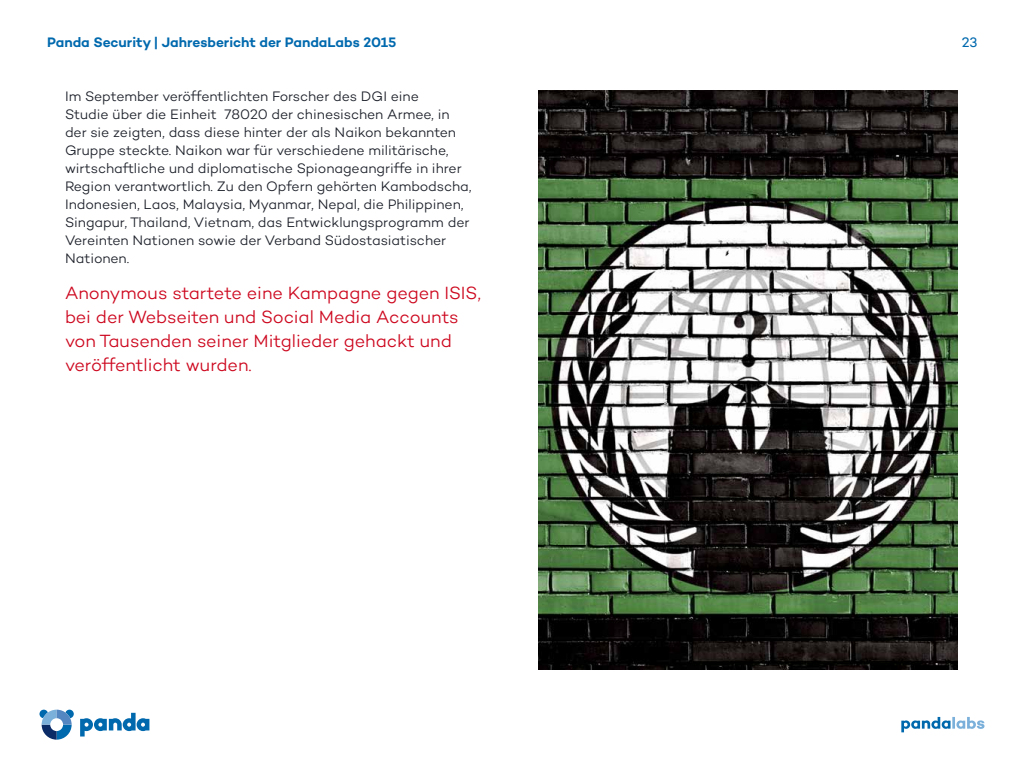
<style>
.page{position:relative;width:1024px;height:768px;background:#fff}
.page>*{position:absolute;margin:0;border:0;box-sizing:border-box;transform-origin:0 0}
.t1{font:300 18px/24px "Campton";letter-spacing:-.005em;color:#cd071e}
.t2{font:300 14px/18px "Campton";letter-spacing:-.005em;color:#1b1f28}
.t3{font:600 14px "Campton";letter-spacing:-.005em;color:#0069ae}
.t4{font:14px "Campton";color:#0069ae}
</style>
<div class="page">
<svg style="left:901px;top:717px;width:83px;height:15px"></svg>
<svg style="left:40px;top:710px;width:34px;height:30px"></svg>
<svg style="left:80px;top:713px;width:69px;height:24px"></svg>
<img style="left:538px;top:90px;width:420px;height:580px">
<p class="t3" style="left:47px;top:33px;width:351px">Panda Security | Jahresbericht der PandaLabs 2015</p>
<p class="t4" style="left:962px;top:33px;width:17px">23</p>
<p class="t2" style="left:65px;top:87px;width:408px">Im September veröffentlichten Forscher des DGI eine<br>Studie über die Einheit 78020 der chinesischen Armee, in der sie zeigten, dass diese hinter der als Naikon bekannten Gruppe steckte. Naikon war für verschiedene militärische, wirtschaftliche und diplomatische Spionageangriffe in ihrer Region verantwortlich. Zu den Opfern gehörten Kambodscha, Indonesien, Laos, Malaysia, Myanmar, Nepal, die Philippinen, Singapur, Thailand, Vietnam, das Entwicklungsprogramm der Vereinten Nationen sowie der Verband Südostasiatischer Nationen.</p>
<p class="t1" style="left:65px;top:281px;width:418px">Anonymous startete eine Kampagne gegen ISIS, bei der Webseiten und Social Media Accounts von Tausenden seiner Mitglieder gehackt und veröffentlicht wurden.</p>
</div>
